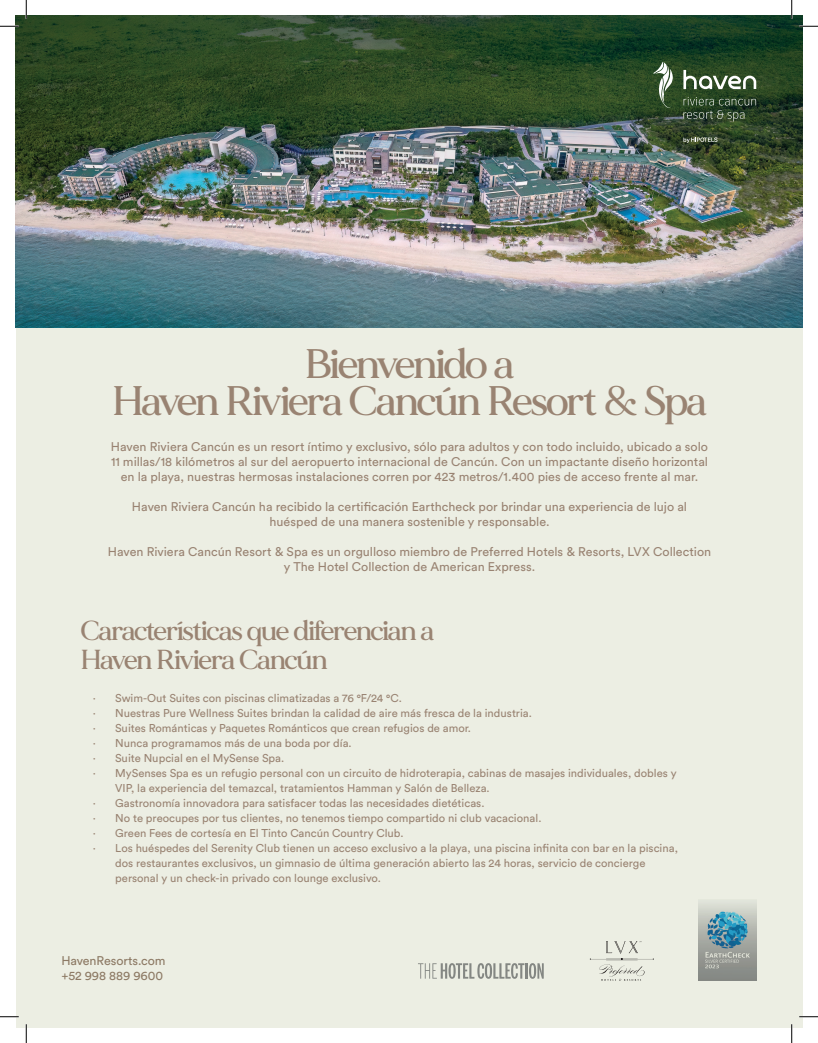
<style>
.page{position:relative;width:818px;height:1043px;background:#fff}
.page>*{position:absolute;margin:0;border:0;box-sizing:border-box;transform-origin:0 0}
.t1{font:500 41.25px "MADE Mirage";letter-spacing:-.035em;color:#998372}
.t2{font:500 27.5px "MADE Mirage";letter-spacing:-.04em;color:#998372}
.t3{font:12.5px/15px "Circular Std";color:#998372;text-align:center}
.t4{font:11.25px/15px "Circular Std";color:#998372}
</style>
<div class="page">
<div style="left:16px;top:272px;width:786px;height:755px;background:#eceee3"></div>
<img style="left:16px;top:186px;width:786px;height:141px">
<img style="left:16px;top:16px;width:786px;height:170px">
<svg style="left:683px;top:70px;width:73px;height:19px"></svg>
<svg style="left:653px;top:62px;width:19px;height:47px"></svg>
<svg style="left:683px;top:137px;width:34px;height:6px"></svg>
<svg style="left:683px;top:97px;width:73px;height:25px"></svg>
<svg style="left:0;top:25px;width:19px;height:2px"></svg>
<svg style="left:799px;top:25px;width:19px;height:2px"></svg>
<svg style="left:0;top:1016px;width:19px;height:1px"></svg>
<svg style="left:799px;top:1015px;width:19px;height:2px"></svg>
<svg style="left:25px;top:0;width:2px;height:19px"></svg>
<svg style="left:25px;top:1024px;width:2px;height:18px"></svg>
<svg style="left:790px;top:0;width:2px;height:19px"></svg>
<svg style="left:790px;top:1024px;width:2px;height:18px"></svg>
<p class="t1" style="left:305px;top:337px;width:210px">Bienvenido a</p>
<p class="t1" style="left:112px;top:374px;width:595px">Haven Riviera Cancún Resort &amp; Spa</p>
<p class="t3" style="left:111px;top:439px;width:598px">Haven Riviera Cancún es un resort íntimo y exclusivo, sólo para adultos y con todo incluido, ubicado a solo<br>11 millas/18 kilómetros al sur del aeropuerto internacional de Cancún. Con un impactante diseño horizontal en la playa, nuestras hermosas instalaciones corren por 423 metros/1.400 pies de acceso frente al mar.</p>
<p class="t3" style="left:132px;top:499px;width:556px">Haven Riviera Cancún ha recibido la certificación Earthcheck por brindar una experiencia de lujo al huésped de una manera sostenible y responsable.</p>
<p class="t3" style="left:108px;top:544px;width:604px">Haven Riviera Cancún Resort &amp; Spa es un orgulloso miembro de Preferred Hotels &amp; Resorts, LVX Collection y The Hotel Collection de American Express.</p>
<p class="t2" style="left:81px;top:613px;width:355px">Características que diferencian a</p>
<p class="t2" style="left:81px;top:642px;width:248px">Haven Riviera Cancún</p>
<p class="t4" style="left:93px;top:690px;width:310px">· Swim-Out Suites con piscinas climatizadas a 76 °F/24 °C.</p>
<p class="t4" style="left:93px;top:705px;width:440px">· Nuestras Pure Wellness Suites brindan la calidad de aire más fresca de la industria.</p>
<p class="t4" style="left:93px;top:720px;width:380px">· Suites Románticas y Paquetes Románticos que crean refugios de amor.</p>
<p class="t4" style="left:93px;top:735px;width:260px">· Nunca programamos más de una boda por día.</p>
<p class="t4" style="left:93px;top:750px;width:193px">· Suite Nupcial en el MySense Spa.</p>
<p class="t4" style="left:115px;top:765px;width:563px;text-indent:-22px">· MySenses Spa es un refugio personal con un circuito de hidroterapia, cabinas de masajes individuales, dobles y<br>VIP, la experiencia del temazcal, tratamientos Hamman y Salón de Belleza.</p>
<p class="t4" style="left:93px;top:795px;width:393px">· Gastronomía innovadora para satisfacer todas las necesidades dietéticas.</p>
<p class="t4" style="left:93px;top:810px;width:450px">· No te preocupes por tus clientes, no tenemos tiempo compartido ni club vacacional.</p>
<p class="t4" style="left:93px;top:825px;width:312px">· Green Fees de cortesía en El Tinto Cancún Country Club.</p>
<p class="t4" style="left:115px;top:840px;width:564px;text-indent:-22px">· Los huéspedes del Serenity Club tienen un acceso exclusivo a la playa, una piscina infinita con bar en la piscina, dos restaurantes exclusivos, un gimnasio de última generación abierto las 24 horas, servicio de concierge personal y un check-in privado con lounge exclusivo.</p>
<p class="t3" style="left:61px;top:952px;width:106px;text-align:left">HavenResorts.com +52 998 889 9600</p>
</div>
